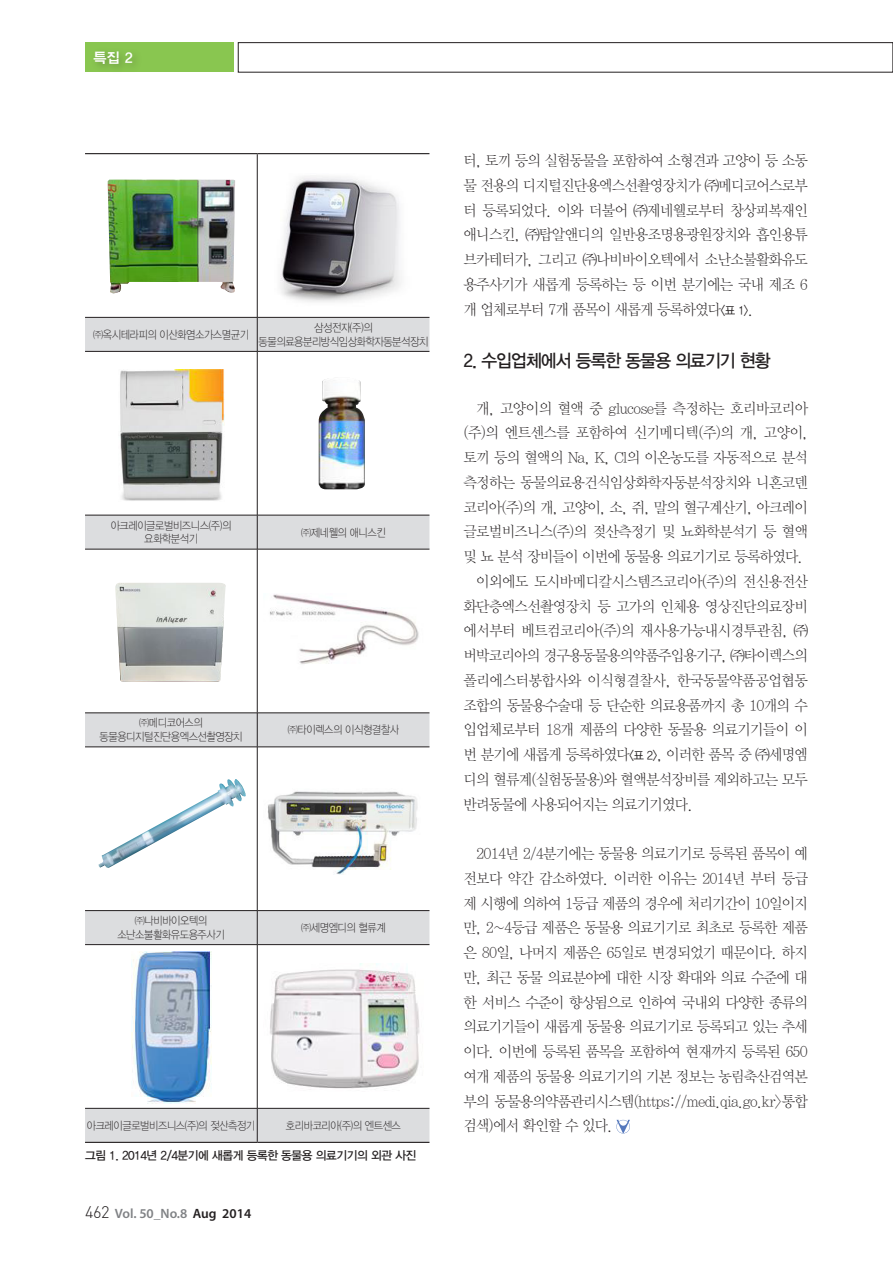
<style>
.page{position:relative;width:893px;height:1263px;background:#fff}
.page>*{position:absolute;margin:0;border:0;box-sizing:border-box;transform-origin:0 0}
.t1{font:18px "YDIYGO330";letter-spacing:-.05em;color:#231f20;scale:.95 1}
.t2{font:15px/24.8px "YDIY Mj O310";letter-spacing:-.05em;color:#231f20;text-align:justify;scale:.95 1}
.t3{font:14.25px "YDIYGO340";color:#fff}
.t4{font:600 13.5px "Myriad Pro";color:#808285}
.t5{font:12px "YDIYGO330";letter-spacing:-.035em;color:#231f20}
.t6{font:11.25px "YDIYGO310";letter-spacing:-.04em;color:#231f20;scale:.9 1}
.s1{font-family:"DIN";font-weight:300;font-size:16.5px;color:#231f20}
.s2{color:#231f20}
.s3{font-family:"YDIYGO320";font-size:12px}
</style>
<div class="page">
<div style="left:85px;top:43px;width:149px;height:29px;background:#89c650"></div>
<svg style="left:616px;top:1120px;width:14px;height:13px"></svg>
<svg style="left:85px;top:318px;width:344px;height:824px"></svg>
<hr style="left:257px;top:154px;width:1px;height:163px;background:#231f20">
<hr style="left:85px;top:317px;width:172px;height:1px;background:#231f20">
<hr style="left:257px;top:317px;width:172px;height:1px;background:#231f20">
<hr style="left:257px;top:318px;width:1px;height:33px;background:#231f20">
<hr style="left:85px;top:351px;width:172px;height:1px;background:#231f20">
<hr style="left:257px;top:351px;width:172px;height:1px;background:#231f20">
<hr style="left:257px;top:352px;width:1px;height:163px;background:#231f20">
<hr style="left:85px;top:515px;width:172px;height:1px;background:#231f20">
<hr style="left:257px;top:515px;width:172px;height:1px;background:#231f20">
<hr style="left:257px;top:515px;width:1px;height:34px;background:#231f20">
<hr style="left:85px;top:549px;width:172px;height:1px;background:#231f20">
<hr style="left:257px;top:549px;width:172px;height:1px;background:#231f20">
<hr style="left:257px;top:549px;width:1px;height:164px;background:#231f20">
<hr style="left:85px;top:713px;width:172px;height:1px;background:#231f20">
<hr style="left:257px;top:713px;width:172px;height:1px;background:#231f20">
<hr style="left:257px;top:713px;width:1px;height:34px;background:#231f20">
<hr style="left:85px;top:747px;width:172px;height:1px;background:#231f20">
<hr style="left:257px;top:747px;width:172px;height:1px;background:#231f20">
<hr style="left:257px;top:747px;width:1px;height:163px;background:#231f20">
<hr style="left:85px;top:910px;width:172px;height:1px;background:#231f20">
<hr style="left:257px;top:910px;width:172px;height:1px;background:#231f20">
<hr style="left:257px;top:911px;width:1px;height:33px;background:#231f20">
<hr style="left:85px;top:944px;width:172px;height:1px;background:#231f20">
<hr style="left:257px;top:944px;width:172px;height:1px;background:#231f20">
<hr style="left:257px;top:945px;width:1px;height:163px;background:#231f20">
<hr style="left:85px;top:1108px;width:172px;height:1px;background:#231f20">
<hr style="left:257px;top:1108px;width:172px;height:1px;background:#231f20">
<hr style="left:257px;top:1108px;width:1px;height:34px;background:#231f20">
<hr style="left:85px;top:153px;width:172px;height:1px;background:#231f20">
<hr style="left:257px;top:153px;width:172px;height:1px;background:#231f20">
<hr style="left:85px;top:1142px;width:172px;height:1px;background:#231f20">
<hr style="left:257px;top:1142px;width:172px;height:1px;background:#231f20">
<img style="left:108px;top:180px;width:127px;height:114px">
<img style="left:115px;top:583px;width:113px;height:98px">
<img style="left:119px;top:370px;width:106px;height:131px">
<img style="left:98px;top:777px;width:149px;height:92px">
<img style="left:132px;top:952px;width:80px;height:151px">
<img style="left:280px;top:176px;width:121px;height:126px">
<img style="left:263px;top:594px;width:160px;height:75px">
<img style="left:318px;top:377px;width:47px;height:112px">
<img style="left:263px;top:788px;width:160px;height:87px">
<img style="left:263px;top:963px;width:160px;height:129px">
<div style="left:90px;top:46px;width:53px;height:29px;background:#231f20;opacity:.3"></div>
<p class="t3" style="left:94px;top:49px;width:41px">특집 2</p>
<p class="t6" style="left:93px;top:328px;width:175px">㈜옥시테라피의 이산화염소가스멸균기</p>
<p class="t6" style="left:314px;top:322px;width:66px">삼성전자(주)의</p>
<p class="t6" style="left:259px;top:335px;width:190px">동물의료용분리방식임상화학자동분석장치</p>
<p class="t6" style="left:111px;top:519px;width:136px">아크레이글로벌비즈니스(주)의</p>
<p class="t6" style="left:144px;top:533px;width:61px">요화학분석기</p>
<p class="t6" style="left:301px;top:526px;width:95px">㈜제네웰의 애니스킨</p>
<p class="t6" style="left:139px;top:717px;width:72px">㈜메디코어스의</p>
<p class="t6" style="left:100px;top:730px;width:160px">동물용디지털진단용엑스선촬영장치</p>
<p class="t6" style="left:288px;top:724px;width:125px">㈜타이렉스의 이식형결찰사</p>
<p class="t6" style="left:135px;top:915px;width:82px">㈜나비바이오텍의</p>
<p class="t6" style="left:117px;top:928px;width:121px">소난소불활화유도용주사기</p>
<p class="t6" style="left:301px;top:921px;width:95px">㈜세명엠디의 혈류계</p>
<p class="t6" style="left:87px;top:1119px;width:189px">아크레이글로벌비즈니스(주)의 젖산측정기</p>
<p class="t6" style="left:286px;top:1119px;width:129px">호리바코리아(주)의 엔트센스</p>
<p class="t5" style="left:85px;top:1149px;width:333px">그림 1. 2014년 2/4분기에 새롭게 등록한 동물용 의료기기의 외관 사진</p>
<p class="t4" style="left:85px;top:1205px;width:168px"><span class="s1">462</span> Vol. 50_No.8 <span class="s2">Aug 2014</span></p>
<p class="t2" style="left:463px;top:149px;width:364px">터, 토끼 등의 실험동물을 포함하여 소형견과 고양이 등 소동 물 전용의 디지털진단용엑스선촬영장치가 ㈜메디코어스로부 터 등록되었다. 이와 더불어 ㈜제네웰로부터 창상피복재인 애니스킨, ㈜탑알앤디의 일반용조명용광원장치와 흡인용튜 브카테터가, 그리고 ㈜나비바이오텍에서 소난소불활화유도 용주사기가 새롭게 등록하는 등 이번 분기에는 국내 제조 6 개 업체로부터 7개 품목이 새롭게 등록하였다<span class="s3">&lt;표 1&gt;</span>.</p>
<p class="t1" style="left:463px;top:350px;width:325px">2. 수입업체에서 등록한 동물용 의료기기 현황</p>
<p class="t2" style="left:463px;top:396px;width:364px;text-indent:13px">개, 고양이의 혈액 중 glucose를 측정하는 호리바코리아 (주)의 엔트센스를 포함하여 신기메디텍(주)의 개, 고양이, 토끼 등의 혈액의 Na, K, Cl의 이온농도를 자동적으로 분석 측정하는 동물의료용건식임상화학자동분석장치와 니혼코덴 코리아(주)의 개, 고양이, 소, 쥐, 말의 혈구계산기, 아크레이 글로벌비즈니스(주)의 젖산측정기 및 뇨화학분석기 등 혈액 및 뇨 분석 장비들이 이번에 동물용 의료기기로 등록하였다.</p>
<p class="t2" style="left:463px;top:570px;width:364px;text-indent:13px">이외에도 도시바메디칼시스템즈코리아(주)의 전신용전산 화단층엑스선촬영장치 등 고가의 인체용 영상진단의료장비 에서부터 베트컴코리아(주)의 재사용가능내시경투관침, ㈜버박코리아의 경구용동물용의약품주입용기구, ㈜타이렉스의 폴리에스터봉합사와 이식형결찰사, 한국동물약품공업협동 조합의 동물용수술대 등 단순한 의료용품까지 총 10개의 수 입업체로부터 18개 제품의 다양한 동물용 의료기기들이 이 번 분기에 새롭게 등록하였다<span class="s3">&lt;표 2&gt;</span>, 이러한 품목 중 ㈜세명엠 디의 혈류계(실험동물용)와 혈액분석장비를 제외하고는 모두 반려동물에 사용되어지는 의료기기였다.</p>
<p class="t2" style="left:463px;top:842px;width:364px;text-indent:13px">2014년 2/4분기에는 동물용 의료기기로 등록된 품목이 예 전보다 약간 감소하였다. 이러한 이유는 2014년 부터 등급 제 시행에 의하여 1등급 제품의 경우에 처리기간이 10일이지 만, 2~4등급 제품은 동물용 의료기기로 최초로 등록한 제품 은 80일, 나머지 제품은 65일로 변경되었기 때문이다. 하지 만, 최근 동물 의료분야에 대한 시장 확대와 의료 수준에 대 한 서비스 수준이 향상됨으로 인하여 국내외 다양한 종류의 의료기기들이 새롭게 동물용 의료기기로 등록되고 있는 추세 이다. 이번에 등록된 품목을 포함하여 현재까지 등록된 650 여개 제품의 동물용 의료기기의 기본 정보는 농림축산검역본 부의 동물용의약품관리시스템(https://medi.qia.go.kr&gt;통합 검색)에서 확인할 수 있다.</p>
</div>
